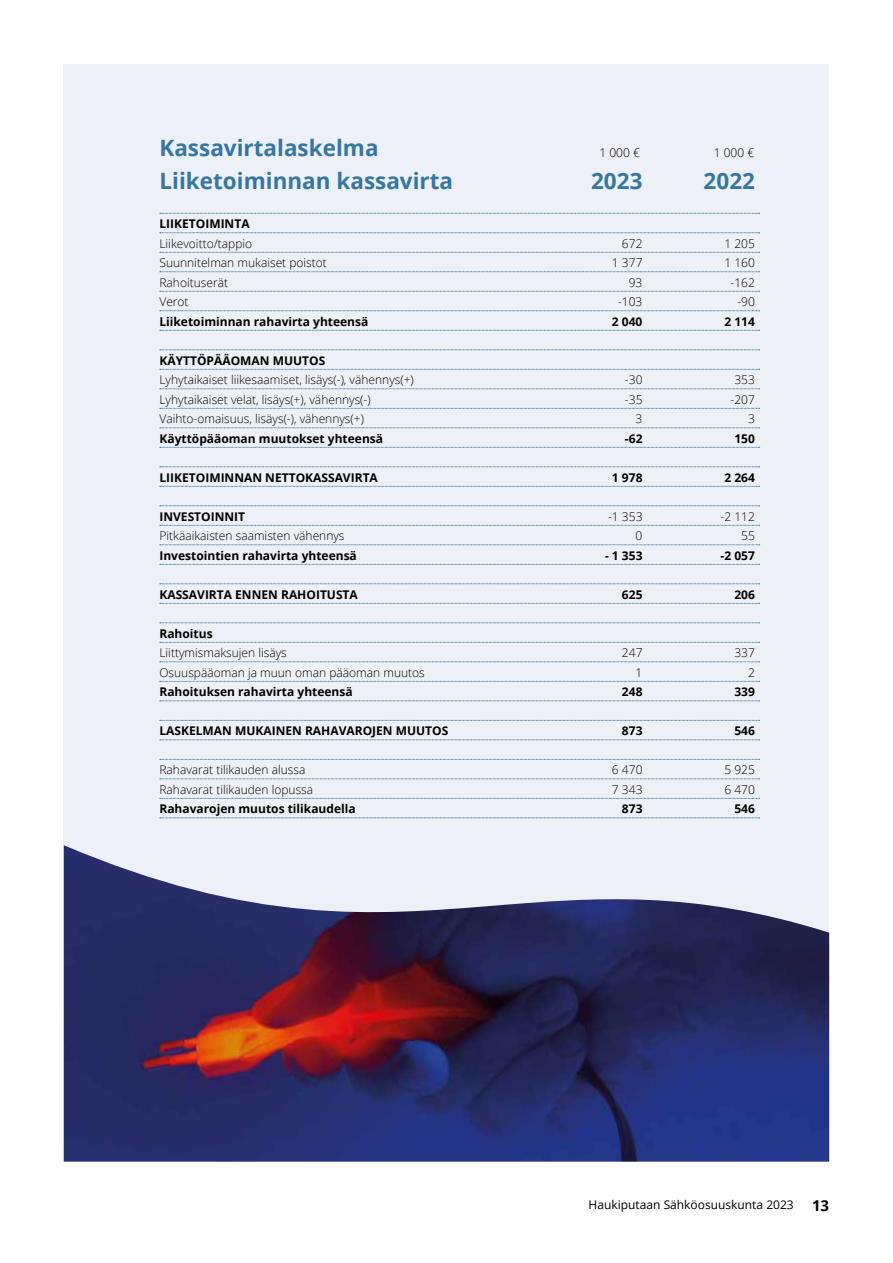
<style>
.page{position:relative;width:893px;height:1263px;background:#fff}
.page>*{position:absolute;margin:0;border:0;box-sizing:border-box;transform-origin:0 0}
.t1{font:700 22.5px/33px "Open Sans";color:#3577a0}
.t2{font:300 12px "Open Sans";color:#000}
.t3{font:700 12px "Open Sans";color:#000}
.t4{font:12px "Open Sans";color:#000}
.s1{font-weight:700;font-size:15px}
</style>
<div class="page">
<div style="left:64px;top:64px;width:765px;height:1097px;background:#edf0f6"></div>
<img style="left:64px;top:845px;width:765px;height:316px">
<svg style="left:160px;top:213px;width:600px;height:1px"></svg>
<svg style="left:160px;top:232px;width:600px;height:1px"></svg>
<svg style="left:160px;top:252px;width:600px;height:1px"></svg>
<svg style="left:160px;top:271px;width:600px;height:1px"></svg>
<svg style="left:160px;top:291px;width:600px;height:1px"></svg>
<svg style="left:160px;top:310px;width:600px;height:1px"></svg>
<svg style="left:160px;top:330px;width:600px;height:1px"></svg>
<svg style="left:160px;top:349px;width:600px;height:1px"></svg>
<svg style="left:160px;top:369px;width:600px;height:1px"></svg>
<svg style="left:160px;top:388px;width:600px;height:1px"></svg>
<svg style="left:160px;top:408px;width:600px;height:1px"></svg>
<svg style="left:160px;top:427px;width:600px;height:1px"></svg>
<svg style="left:160px;top:447px;width:600px;height:1px"></svg>
<svg style="left:160px;top:466px;width:600px;height:1px"></svg>
<svg style="left:160px;top:486px;width:600px;height:1px"></svg>
<svg style="left:160px;top:505px;width:600px;height:1px"></svg>
<svg style="left:160px;top:525px;width:600px;height:1px"></svg>
<svg style="left:160px;top:544px;width:600px;height:1px"></svg>
<svg style="left:160px;top:564px;width:600px;height:1px"></svg>
<svg style="left:160px;top:583px;width:600px;height:1px"></svg>
<svg style="left:160px;top:603px;width:600px;height:1px"></svg>
<svg style="left:160px;top:622px;width:600px;height:1px"></svg>
<svg style="left:160px;top:642px;width:600px;height:1px"></svg>
<svg style="left:160px;top:661px;width:600px;height:1px"></svg>
<svg style="left:160px;top:681px;width:600px;height:1px"></svg>
<svg style="left:160px;top:700px;width:600px;height:1px"></svg>
<svg style="left:160px;top:720px;width:600px;height:1px"></svg>
<svg style="left:160px;top:739px;width:600px;height:1px"></svg>
<svg style="left:160px;top:759px;width:600px;height:1px"></svg>
<svg style="left:160px;top:778px;width:600px;height:1px"></svg>
<svg style="left:160px;top:798px;width:600px;height:1px"></svg>
<svg style="left:160px;top:817px;width:600px;height:1px"></svg>
<h1 class="t1" style="left:159px;top:131px;width:295px">Kassavirtalaskelma<br>Liiketoiminnan kassavirta</h1>
<p class="t2" style="left:599px;top:144px;width:42px">1 000 €</p>
<p class="t2" style="left:714px;top:144px;width:42px">1 000 €</p>
<h1 class="t1" style="left:591px;top:164px;width:53px">2023</h1>
<h1 class="t1" style="left:704px;top:164px;width:53px">2022</h1>
<p class="t3" style="left:159px;top:215px;width:92px">LIIKETOIMINTA</p>
<p class="t2" style="left:159px;top:235px;width:94px">Liikevoitto/tappio</p>
<p class="t2" style="left:622px;top:235px;width:22px">672</p>
<p class="t2" style="left:724px;top:235px;width:32px">1 205</p>
<p class="t2" style="left:159px;top:255px;width:169px">Suunnitelman mukaiset poistot</p>
<p class="t2" style="left:612px;top:255px;width:32px">1 377</p>
<p class="t2" style="left:724px;top:255px;width:32px">1 160</p>
<p class="t2" style="left:159px;top:274px;width:70px">Rahoituserät</p>
<p class="t2" style="left:629px;top:274px;width:15px">93</p>
<p class="t2" style="left:731px;top:274px;width:26px">-162</p>
<p class="t2" style="left:159px;top:294px;width:31px">Verot</p>
<p class="t2" style="left:618px;top:294px;width:26px">-103</p>
<p class="t2" style="left:737px;top:294px;width:19px">-90</p>
<p class="t3" style="left:159px;top:313px;width:210px">Liiketoiminnan rahavirta yhteensä</p>
<p class="t3" style="left:612px;top:313px;width:32px">2 040</p>
<p class="t3" style="left:724px;top:313px;width:32px">2 114</p>
<p class="t3" style="left:159px;top:352px;width:167px">KÄYTTÖPÄÄOMAN MUUTOS</p>
<p class="t2" style="left:159px;top:372px;width:256px">Lyhytaikaiset liikesaamiset, lisäys(-), vähennys(+)</p>
<p class="t2" style="left:625px;top:372px;width:19px">-30</p>
<p class="t2" style="left:734px;top:372px;width:22px">353</p>
<p class="t2" style="left:159px;top:391px;width:213px">Lyhytaikaiset velat, lisäys(+), vähennys(-)</p>
<p class="t2" style="left:625px;top:391px;width:19px">-35</p>
<p class="t2" style="left:731px;top:391px;width:26px">-207</p>
<p class="t2" style="left:159px;top:411px;width:206px">Vaihto-omaisuus, lisäys(-), vähennys(+)</p>
<p class="t2" style="left:636px;top:411px;width:8px">3</p>
<p class="t2" style="left:748px;top:411px;width:8px">3</p>
<p class="t3" style="left:159px;top:430px;width:225px">Käyttöpääoman muutokset yhteensä</p>
<p class="t3" style="left:625px;top:430px;width:19px">-62</p>
<p class="t3" style="left:734px;top:430px;width:22px">150</p>
<p class="t3" style="left:159px;top:469px;width:220px">LIIKETOIMINNAN NETTOKASSAVIRTA</p>
<p class="t3" style="left:612px;top:469px;width:32px">1 978</p>
<p class="t3" style="left:724px;top:469px;width:32px">2 264</p>
<p class="t3" style="left:159px;top:508px;width:87px">INVESTOINNIT</p>
<p class="t2" style="left:608px;top:508px;width:36px">-1 353</p>
<p class="t2" style="left:721px;top:508px;width:36px">-2 112</p>
<p class="t2" style="left:159px;top:528px;width:187px">Pitkäaikaisten saamisten vähennys</p>
<p class="t2" style="left:636px;top:528px;width:8px">0</p>
<p class="t2" style="left:741px;top:528px;width:15px">55</p>
<p class="t3" style="left:159px;top:547px;width:199px">Investointien rahavirta yhteensä</p>
<p class="t3" style="left:605px;top:547px;width:39px">- 1 353</p>
<p class="t3" style="left:721px;top:547px;width:36px">-2 057</p>
<p class="t3" style="left:159px;top:586px;width:200px">KASSAVIRTA ENNEN RAHOITUSTA</p>
<p class="t3" style="left:622px;top:586px;width:22px">625</p>
<p class="t3" style="left:734px;top:586px;width:22px">206</p>
<p class="t3" style="left:159px;top:625px;width:55px">Rahoitus</p>
<p class="t2" style="left:159px;top:645px;width:129px">Liittymismaksujen lisäys</p>
<p class="t2" style="left:622px;top:645px;width:22px">247</p>
<p class="t2" style="left:734px;top:645px;width:22px">337</p>
<p class="t2" style="left:159px;top:664px;width:267px">Osuuspääoman ja muun oman pääoman muutos</p>
<p class="t2" style="left:636px;top:664px;width:8px">1</p>
<p class="t2" style="left:748px;top:664px;width:8px">2</p>
<p class="t3" style="left:159px;top:683px;width:195px">Rahoituksen rahavirta yhteensä</p>
<p class="t3" style="left:622px;top:683px;width:22px">248</p>
<p class="t3" style="left:734px;top:683px;width:22px">339</p>
<p class="t3" style="left:159px;top:722px;width:290px">LASKELMAN MUKAINEN RAHAVAROJEN MUUTOS</p>
<p class="t3" style="left:622px;top:722px;width:22px">873</p>
<p class="t3" style="left:734px;top:722px;width:22px">546</p>
<p class="t2" style="left:159px;top:762px;width:147px">Rahavarat tilikauden alussa</p>
<p class="t2" style="left:612px;top:762px;width:32px">6 470</p>
<p class="t2" style="left:724px;top:762px;width:32px">5 925</p>
<p class="t2" style="left:159px;top:781px;width:155px">Rahavarat tilikauden lopussa</p>
<p class="t2" style="left:612px;top:781px;width:32px">7 343</p>
<p class="t2" style="left:724px;top:781px;width:32px">6 470</p>
<p class="t3" style="left:159px;top:800px;width:198px">Rahavarojen muutos tilikaudella</p>
<p class="t3" style="left:622px;top:800px;width:22px">873</p>
<p class="t3" style="left:734px;top:800px;width:22px">546</p>
<p class="t4" style="left:589px;top:1197px;width:242px">Haukiputaan Sähköosuuskunta 2023 <span class="s1">13</span></p>
</div>
